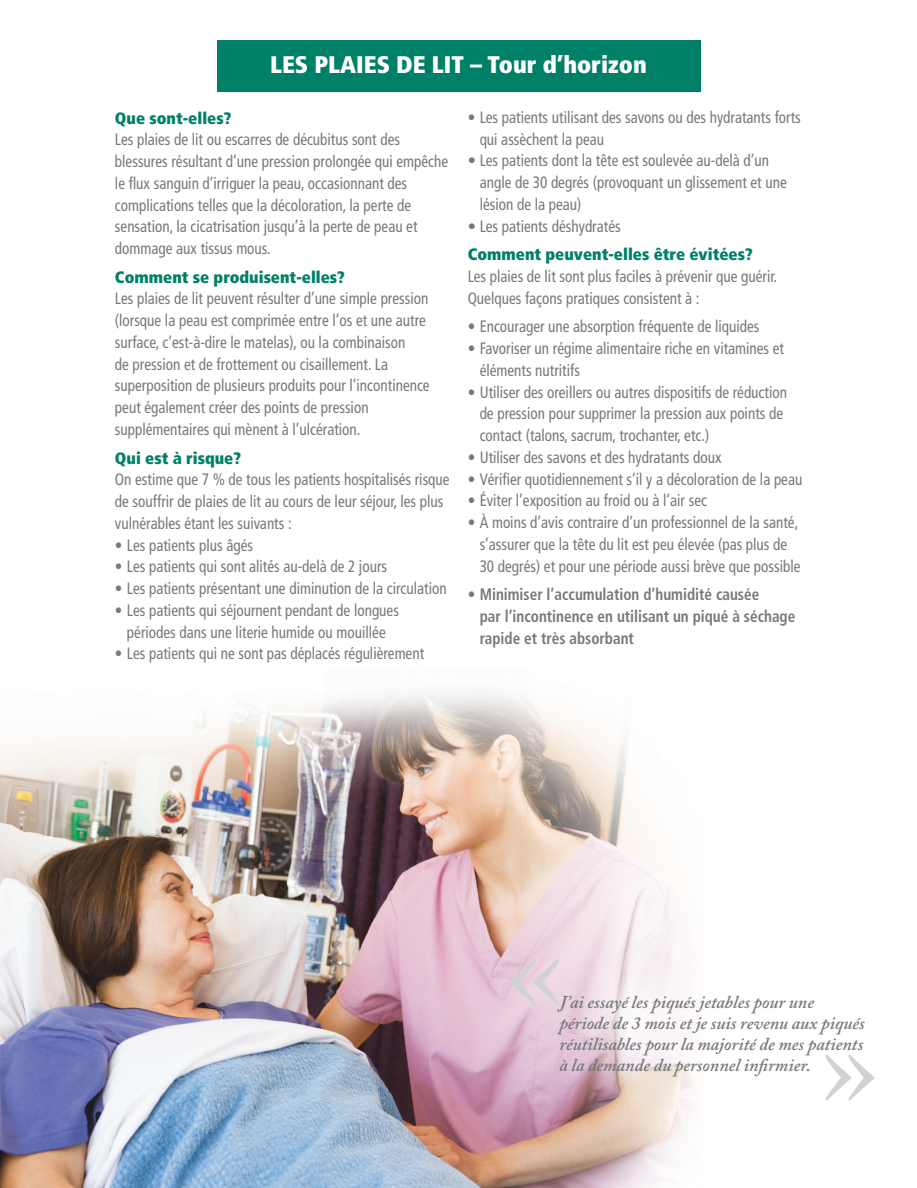
<style>
.page{position:relative;width:917px;height:1188px;background:#fff}
.page>*{position:absolute;margin:0;border:0;box-sizing:border-box;transform-origin:0 0}
.t1{font:120px "Times";color:#d1d2d4}
.t2{font:900 condensed 24px "Frutiger";color:#fff}
.t3{font:italic 600 18px/21px "Adobe Caslon Pro";color:#76787b}
.t4{font:condensed 16.5px/21.8px "Frutiger";color:#76787b;scale:.92 1}
.t5{font:condensed 16.5px/21.8px "Frutiger";color:#76787b}
.t6{font:700 condensed 16.5px/21.8px "Frutiger";color:#76787b;scale:.92 1}
.t7{font:900 condensed 16.5px "Frutiger";color:#008066}
.s1{font-weight:400}
</style>
<div class="page">
<img style="left:0;top:40px;width:701px;height:1147px">
<div style="left:217px;top:40px;width:483px;height:51px;background:#008066"></div>
<svg style="left:509px;top:958px;width:50px;height:46px;background:#ebd0de"></svg>
<h2 class="t2" style="left:270px;top:50px;width:378px">LES PLAIES DE LIT – Tour d’horizon</h2>
<p class="t7" style="left:115px;top:108px;width:118px">Que sont-elles?</p>
<p class="t4" style="left:115px;top:129px;width:364px">Les plaies de lit ou escarres de décubitus sont des blessures résultant d’une pression prolongée qui empêche le flux sanguin d’irriguer la peau, occasionnant des complications telles que la décoloration, la perte de sensation, la cicatrisation jusqu’à la perte de peau et dommage aux tissus mous.</p>
<p class="t7" style="left:115px;top:267px;width:231px">Comment se produisent-elles?</p>
<p class="t4" style="left:115px;top:288px;width:344px">Les plaies de lit peuvent résulter d’une simple pression (lorsque la peau est comprimée entre l’os et une autre surface, c’est-à-dire le matelas), ou la combinaison<br>de pression et de frottement ou cisaillement. La superposition de plusieurs produits pour l’incontinence peut également créer des points de pression supplémentaires qui mènent à l’ulcération.</p>
<p class="t7" style="left:115px;top:447px;width:128px">Qui est à risque?</p>
<p class="t4" style="left:115px;top:469px;width:365px">On estime que 7 % de tous les patients hospitalisés risque de souffrir de plaies de lit au cours de leur séjour, les plus vulnérables étant les suivants :</p>
<p class="t4" style="left:115px;top:534px;width:152px">• Les patients plus âgés</p>
<p class="t4" style="left:115px;top:556px;width:297px">• Les patients qui sont alités au-delà de 2 jours</p>
<p class="t4" style="left:115px;top:577px;width:362px">• Les patients présentant une diminution de la circulation</p>
<p class="t4" style="left:115px;top:599px;width:310px;text-align:center">• Les patients qui séjournent pendant de longues périodes dans une literie humide ou mouillée</p>
<p class="t4" style="left:115px;top:643px;width:338px">• Les patients qui ne sont pas déplacés régulièrement</p>
<p class="t4" style="left:480px;top:106px;width:351px;text-indent:-12px">• Les patients utilisant des savons ou des hydratants forts qui assèchent la peau</p>
<p class="t5" style="left:480px;top:150px;width:309px;text-indent:-12px">• Les patients dont la tête est soulevée au-delà d’un angle de 30 degrés (provoquant un glissement et une lésion de la peau)</p>
<p class="t5" style="left:468px;top:215px;width:155px">• Les patients déshydratés</p>
<p class="t7" style="left:468px;top:244px;width:287px">Comment peuvent-elles être évitées?</p>
<p class="t4" style="left:468px;top:265px;width:338px">Les plaies de lit sont plus faciles à prévenir que guérir.<br>Quelques façons pratiques consistent à :</p>
<p class="t4" style="left:468px;top:316px;width:319px">• Encourager une absorption fréquente de liquides</p>
<p class="t4" style="left:480px;top:337px;width:332px;text-indent:-12px">• Favoriser un régime alimentaire riche en vitamines et éléments nutritifs</p>
<p class="t4" style="left:480px;top:381px;width:336px;text-indent:-12px">• Utiliser des oreillers ou autres dispositifs de réduction de pression pour supprimer la pression aux points de contact (talons, sacrum, trochanter, etc.)</p>
<p class="t4" style="left:468px;top:446px;width:277px">• Utiliser des savons et des hydratants doux</p>
<p class="t4" style="left:468px;top:468px;width:365px">• Vérifier quotidiennement s’il y a décoloration de la peau</p>
<p class="t4" style="left:468px;top:490px;width:262px">• Éviter l’exposition au froid ou à l’air sec</p>
<p class="t4" style="left:480px;top:511px;width:350px;text-indent:-12px">• À moins d’avis contraire d’un professionnel de la santé, s’assurer que la tête du lit est peu élevée (pas plus de<br>30 degrés) et pour une période aussi brève que possible</p>
<p class="t6" style="left:480px;top:583px;width:345px;text-indent:-12px"><span class="s1">•</span> Minimiser l’accumulation d’humidité causée<br>par l’incontinence en utilisant un piqué à séchage rapide et très absorbant</p>
<p class="t3" style="left:559px;top:991px;width:307px">J’ai essayé les piqués jetables pour une période de 3 mois et je suis revenu aux piqués réutilisables pour la majorité de mes patients à la demande du personnel infirmier.</p>
<h1 class="t1" style="left:820px;top:996px;width:61px">»</h1>
</div>
